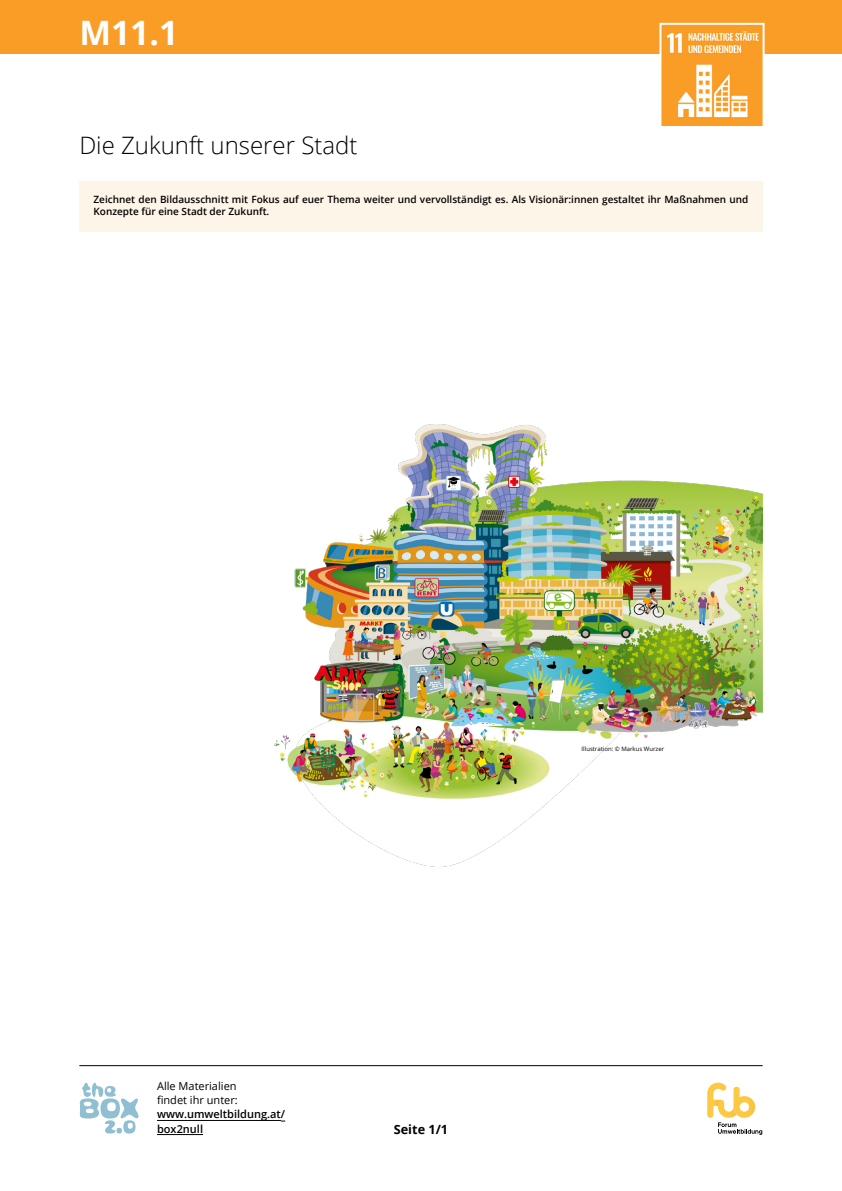
<style>
.page{position:relative;width:842px;height:1191px;background:#fff}
.page>*{position:absolute;margin:0;border:0;box-sizing:border-box;transform-origin:0 0}
.t1{font:700 33.6px "Open Sans";color:#fff}
.t2{font:300 24px "Open Sans";color:#000}
.t3{font:700 12.7px "Open Sans";color:#000}
.t4{font:11px/14.1px "Open Sans";color:#000}
.t5{font:600 11px/14.1px "Open Sans";color:#000}
.t6{font:600 10px/12px "Open Sans";color:#000}
.t7{font:6px "Open Sans";color:#000}
</style>
<div class="page">
<hr style="left:157px;top:1120px;width:124px;height:1px;background:#000">
<hr style="left:157px;top:1134px;width:46px;height:1px;background:#000">
<svg style="left:707px;top:1082px;width:55px;height:53px"></svg>
<svg style="left:79px;top:1083px;width:60px;height:50px"></svg>
<hr style="left:79px;top:1065px;width:684px;height:1px;background:#000">
<div style="left:0;top:0;width:842px;height:54px;background:#f99d26"></div>
<img style="left:662px;top:31px;width:100px;height:94px">
<div style="left:659px;top:23px;width:106px;height:105px;border:2px solid #fff"></div>
<div style="left:79px;top:181px;width:684px;height:51px;background:#fef5e9"></div>
<img style="left:273px;top:424px;width:490px;height:443px">
<h1 class="t1" style="left:79px;top:9px;width:100px">M11.1</h1>
<h2 class="t2" style="left:79px;top:129px;width:280px">Die Zukunft unserer Stadt</h2>
<p class="t6" style="left:94px;top:193px;width:656px">Zeichnet den Bildausschnitt mit Fokus auf euer Thema weiter und vervollständigt es. Als Visionär:innen gestaltet ihr Maßnahmen und<br>Konzepte für eine Stadt der Zukunft.</p>
<p class="t4" style="left:157px;top:1079px;width:82px">Alle Materialien findet ihr unter:</p>
<p class="t5" style="left:157px;top:1107px;width:130px">www.umweltbildung.at/ box2null</p>
<p class="t3" style="left:394px;top:1120px;width:56px">Seite 1/1</p>
<p class="t7" style="left:582px;top:745px;width:84px">Illustration: © Markus Wurzer</p>
</div>
